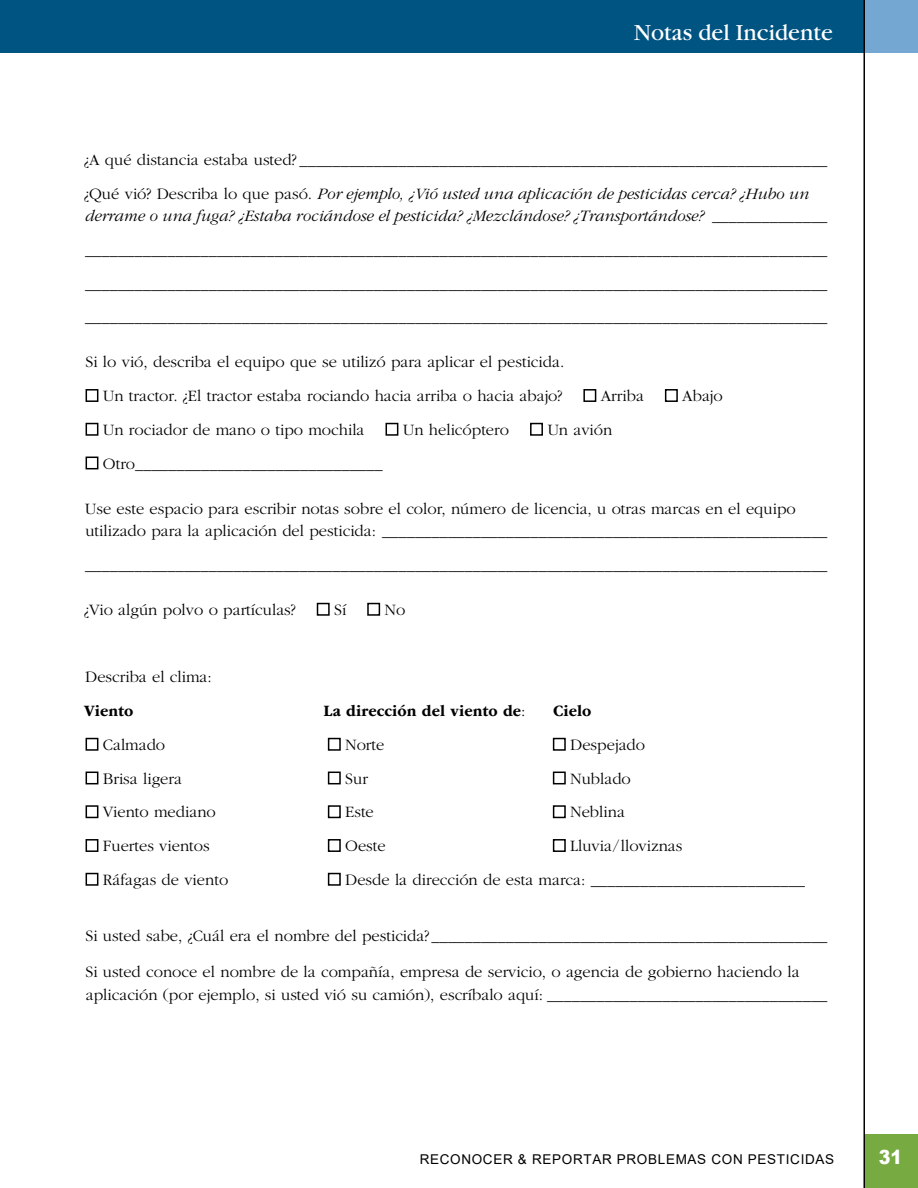
<style>
.page{position:relative;width:918px;height:1188px;background:#fff}
.page>*{position:absolute;margin:0;border:0;box-sizing:border-box;transform-origin:0 0}
.t1{font:24px "Garamond Book 2";color:#fff}
.t2{font:900 19.5px "Arial";color:#fff;scale:.9 1}
.t3{font:300 16.5px/33.8px "Garamond";color:#000}
.t4{font:italic 300 16.5px/22.5px "Garamond";color:#000}
.t5{font:700 16.5px "ITC Garamond Std";letter-spacing:.01em;color:#000;scale:.95 1}
.t6{font:13.5px "Arial";letter-spacing:.05em;color:#000}
.s1{font-style:normal}
.s2{font-family:"Garamond";font-weight:300}
</style>
<div class="page">
<div style="left:0;top:0;width:865px;height:53px;background:#005482"></div>
<div style="left:865px;top:0;width:53px;height:53px;background:#75a7d3"></div>
<div style="left:864px;top:1134px;width:54px;height:54px;background:#78aa42"></div>
<hr style="left:863px;top:0;width:2px;height:1188px;background:#000">
<div style="left:86px;top:389px;width:12px;height:13px;border:2px solid #000"></div>
<div style="left:86px;top:423px;width:12px;height:13px;border:2px solid #000"></div>
<div style="left:86px;top:457px;width:12px;height:12px;border:2px solid #000"></div>
<div style="left:583px;top:389px;width:13px;height:13px;border:2px solid #000"></div>
<div style="left:665px;top:389px;width:13px;height:13px;border:2px solid #000"></div>
<div style="left:386px;top:423px;width:12px;height:13px;border:2px solid #000"></div>
<div style="left:530px;top:423px;width:13px;height:13px;border:2px solid #000"></div>
<div style="left:317px;top:603px;width:13px;height:13px;border:2px solid #000"></div>
<div style="left:367px;top:603px;width:13px;height:13px;border:2px solid #000"></div>
<div style="left:86px;top:738px;width:12px;height:13px;border:2px solid #000"></div>
<div style="left:86px;top:772px;width:12px;height:12px;border:2px solid #000"></div>
<div style="left:86px;top:805px;width:12px;height:13px;border:2px solid #000"></div>
<div style="left:86px;top:839px;width:12px;height:13px;border:2px solid #000"></div>
<div style="left:86px;top:873px;width:12px;height:13px;border:2px solid #000"></div>
<div style="left:328px;top:738px;width:13px;height:13px;border:2px solid #000"></div>
<div style="left:328px;top:772px;width:13px;height:12px;border:2px solid #000"></div>
<div style="left:328px;top:805px;width:13px;height:13px;border:2px solid #000"></div>
<div style="left:328px;top:839px;width:13px;height:13px;border:2px solid #000"></div>
<div style="left:328px;top:873px;width:13px;height:13px;border:2px solid #000"></div>
<div style="left:553px;top:738px;width:13px;height:13px;border:2px solid #000"></div>
<div style="left:553px;top:772px;width:13px;height:12px;border:2px solid #000"></div>
<div style="left:553px;top:805px;width:13px;height:13px;border:2px solid #000"></div>
<div style="left:553px;top:839px;width:13px;height:13px;border:2px solid #000"></div>
<h1 class="t1" style="left:634px;top:20px;width:201px">Notas del Incidente</h1>
<p class="t3" style="left:84px;top:143px;width:745px">¿A qué distancia estaba usted? ________________________________________________________________</p>
<p class="t4" style="left:84px;top:183px;width:745px"><span class="s1">¿Qué vió? Describa lo que pasó.</span> Por ejemplo, ¿Vió usted una aplicación de pesticidas cerca? ¿Hubo un derrame o una fuga? ¿Estaba rociándose el pesticida? ¿Mezclándose? ¿Transportándose? <span class="s1">______________</span></p>
<p class="t3" style="left:85px;top:233px;width:744px;text-align:justify">__________________________________________________________________________________________ __________________________________________________________________________________________ __________________________________________________________________________________________</p>
<p class="t3" style="left:85px;top:346px;width:480px">Si lo vió, describa el equipo que se utilizó para aplicar el pesticida.</p>
<p class="t3" style="left:103px;top:379px;width:461px">Un tractor. ¿El tractor estaba rociando hacia arriba o hacia abajo?</p>
<p class="t3" style="left:601px;top:379px;width:45px">Arriba</p>
<p class="t3" style="left:682px;top:379px;width:42px">Abajo</p>
<p class="t3" style="left:103px;top:413px;width:263px">Un rociador de mano o tipo mochila</p>
<p class="t3" style="left:403px;top:413px;width:108px">Un helicóptero</p>
<p class="t3" style="left:547px;top:413px;width:67px">Un avión</p>
<p class="t3" style="left:103px;top:447px;width:281px">Otro______________________________</p>
<p class="t3" style="left:85px;top:498px;width:744px;line-height:22.5px">Use este espacio para escribir notas sobre el color, número de licencia, u otras marcas en el equipo utilizado para la aplicación del pesticida: ______________________________________________________</p>
<p class="t3" style="left:85px;top:548px;width:744px">__________________________________________________________________________________________</p>
<p class="t3" style="left:84px;top:593px;width:213px">¿Vio algún polvo o partículas?</p>
<p class="t3" style="left:334px;top:593px;width:14px">Sí</p>
<p class="t3" style="left:385px;top:593px;width:22px">No</p>
<p class="t3" style="left:85px;top:661px;width:128px">Describa el clima:</p>
<p class="t5" style="left:84px;top:702px;width:53px">Viento</p>
<p class="t5" style="left:324px;top:702px;width:214px">La dirección del viento de<span class="s2">:</span></p>
<p class="t5" style="left:553px;top:702px;width:42px">Cielo</p>
<p class="t3" style="left:103px;top:728px;width:64px">Calmado</p>
<p class="t3" style="left:345px;top:728px;width:41px">Norte</p>
<p class="t3" style="left:570px;top:728px;width:76px">Despejado</p>
<p class="t3" style="left:103px;top:762px;width:81px">Brisa ligera</p>
<p class="t3" style="left:345px;top:762px;width:24px">Sur</p>
<p class="t3" style="left:570px;top:762px;width:62px">Nublado</p>
<p class="t3" style="left:103px;top:796px;width:114px">Viento mediano</p>
<p class="t3" style="left:345px;top:796px;width:30px">Este</p>
<p class="t3" style="left:570px;top:796px;width:56px">Neblina</p>
<p class="t3" style="left:103px;top:829px;width:108px">Fuertes vientos</p>
<p class="t3" style="left:345px;top:829px;width:42px">Oeste</p>
<p class="t3" style="left:570px;top:829px;width:114px">Lluvia/lloviznas</p>
<p class="t3" style="left:103px;top:863px;width:127px">Ráfagas de viento</p>
<p class="t3" style="left:345px;top:863px;width:462px">Desde la dirección de esta marca: __________________________</p>
<p class="t3" style="left:85px;top:919px;width:744px">Si usted sabe, ¿Cuál era el nombre del pesticida? ________________________________________________</p>
<p class="t3" style="left:85px;top:961px;width:744px;line-height:22.5px">Si usted conoce el nombre de la compañía, empresa de servicio, o agencia de gobierno haciendo la aplicación (por ejemplo, si usted vió su camión), escríbalo aquí: __________________________________</p>
<p class="t6" style="left:420px;top:1150px;width:416px">RECONOCER &amp; REPORTAR PROBLEMAS CON PESTICIDAS</p>
<p class="t2" style="left:879px;top:1143px;width:28px">31</p>
</div>
